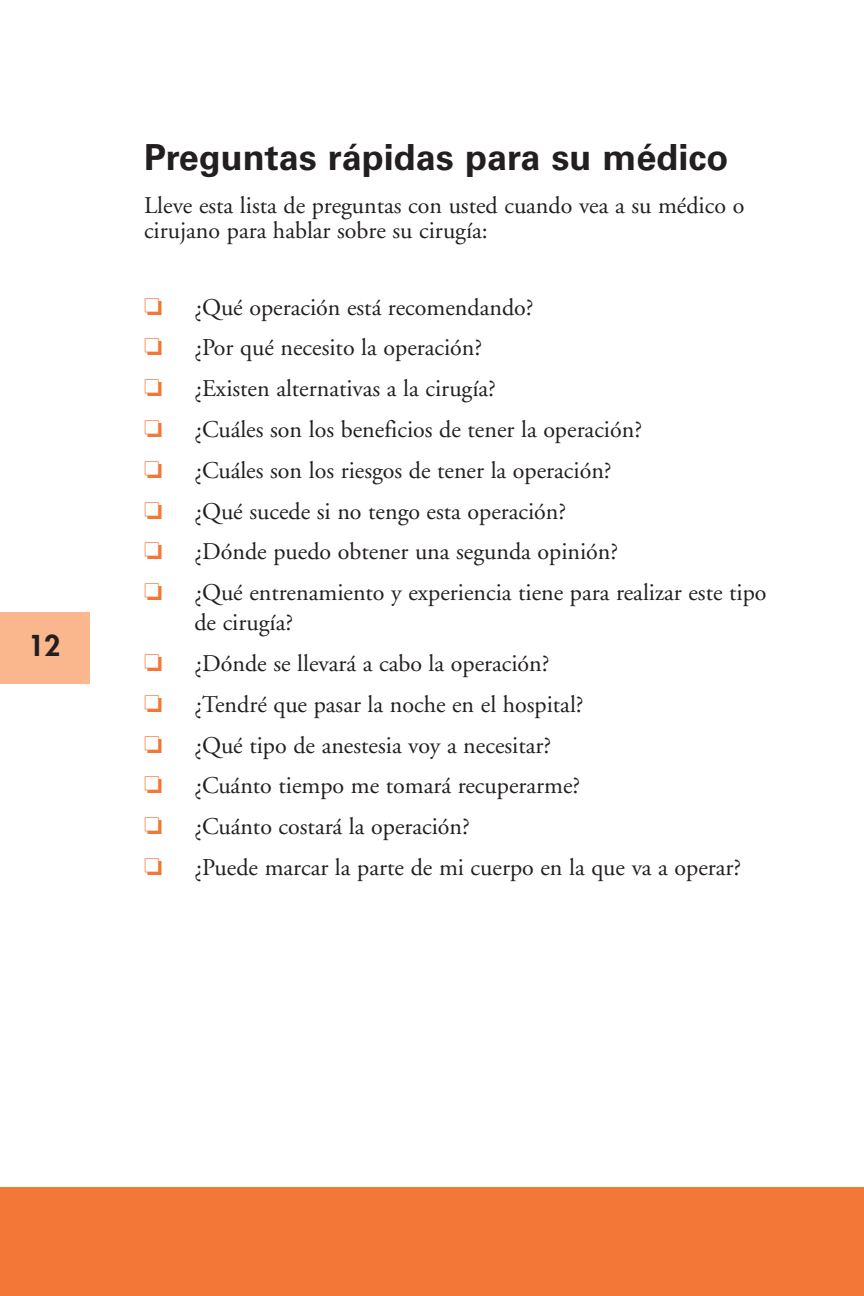
<style>
.page{position:relative;width:864px;height:1296px;background:#fff}
.page>*{position:absolute;margin:0;border:0;box-sizing:border-box;transform-origin:0 0}
.t1{font:700 36px "Univers";color:#231f20}
.t2{font:800 28px "Futura";color:#231f20}
.t3{font:24px/25px "Adobe Garamond";color:#231f20}
</style>
<div class="page">
<div style="left:0;top:613px;width:90px;height:71px;background:#fab78d"></div>
<div style="left:0;top:1187px;width:864px;height:109px;background:#f37736"></div>
<p class="t2" style="left:28px;top:632px;width:34px">12</p>
<h1 class="t1" style="left:144px;top:144px;width:586px">Preguntas rápidas para su médico</h1>
<p class="t3" style="left:144px;top:195px;width:602px">Lleve esta lista de preguntas con usted cuando vea a su médico o cirujano para hablar sobre su cirugía:</p>
<p class="t3" style="left:194px;top:297px;width:341px">¿Qué operación está recomendando?</p>
<p class="t3" style="left:194px;top:337px;width:289px">¿Por qué necesito la operación?</p>
<p class="t3" style="left:194px;top:378px;width:303px">¿Existen alternativas a la cirugía?</p>
<p class="t3" style="left:194px;top:419px;width:449px">¿Cuáles son los beneficios de tener la operación?</p>
<p class="t3" style="left:194px;top:460px;width:419px">¿Cuáles son los riesgos de tener la operación?</p>
<p class="t3" style="left:194px;top:501px;width:373px">¿Qué sucede si no tengo esta operación?</p>
<p class="t3" style="left:194px;top:541px;width:425px">¿Dónde puedo obtener una segunda opinión?</p>
<p class="t3" style="left:194px;top:580px;width:574px;line-height:30px">¿Qué entrenamiento y experiencia tiene para realizar este tipo de cirugía?</p>
<p class="t3" style="left:194px;top:653px;width:357px">¿Dónde se llevará a cabo la operación?</p>
<p class="t3" style="left:194px;top:694px;width:391px">¿Tendré que pasar la noche en el hospital?</p>
<p class="t3" style="left:194px;top:735px;width:358px">¿Qué tipo de anestesia voy a necesitar?</p>
<p class="t3" style="left:194px;top:775px;width:387px">¿Cuánto tiempo me tomará recuperarme?</p>
<p class="t3" style="left:194px;top:816px;width:277px">¿Cuánto costará la operación?</p>
<p class="t3" style="left:194px;top:857px;width:548px">¿Puede marcar la parte de mi cuerpo en la que va a operar?</p>
</div>
